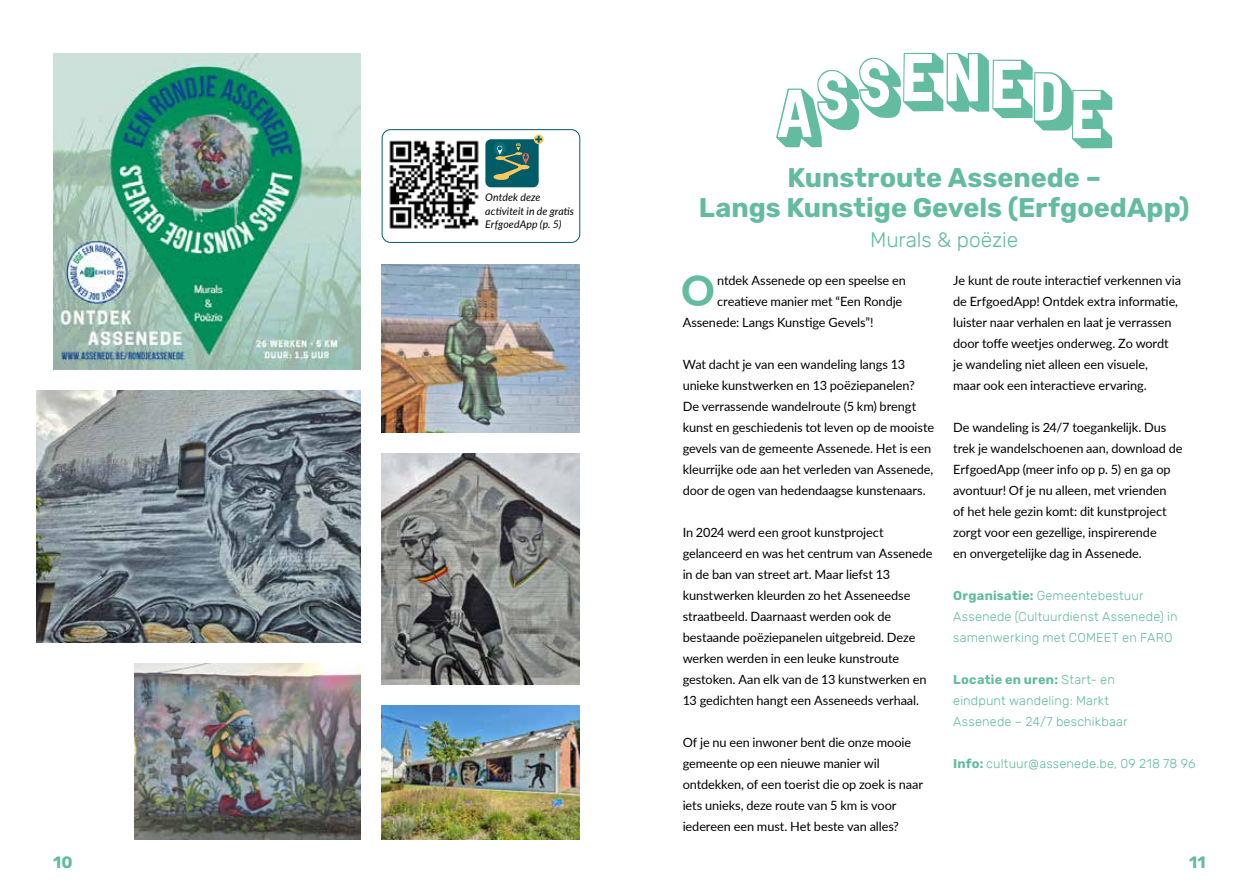
<style>
.page{position:relative;width:1259px;height:893px;background:#fff}
.page>*{position:absolute;margin:0;border:0;box-sizing:border-box;transform-origin:0 0}
.t1{font:800 41.7px "Lato";color:#63bc9f}
.t2{font:700 27px/30px "Rubik";color:#63bc9f;text-align:center}
.t3{font:300 21px "Rubik";letter-spacing:-.005em;color:#63bc9f}
.t4{font:700 16.5px "Rubik";color:#63bc9f}
.t5{font:12.75px/21px "Lato";letter-spacing:-.005em;color:#000}
.t6{font:300 12.75px/21px "Rubik";letter-spacing:.015em;color:#63bc9f}
.t7{font:italic 10.5px/13.5px "Lato";letter-spacing:.01em;color:#000}
.s1{font-weight:700}
</style>
<div class="page">
<svg style="left:776px;top:53px;width:336px;height:95px"></svg>
<img style="left:382px;top:453px;width:197px;height:231px">
<img style="left:382px;top:264px;width:197px;height:168px">
<img style="left:134px;top:663px;width:226px;height:177px">
<img style="left:37px;top:390px;width:323px;height:253px">
<img style="left:53px;top:53px;width:307px;height:316px">
<img style="left:382px;top:705px;width:197px;height:135px">
<div style="left:382px;top:129px;width:198px;height:114px;border:1px solid #005c67;border-radius:9px"></div>
<img style="left:389px;top:140px;width:90px;height:89px">
<div style="left:485px;top:139px;width:54px;height:48px;background:#005c67;border-radius:6px"></div>
<svg style="left:534px;top:134px;width:9px;height:10px"></svg>
<svg style="left:535px;top:136px;width:7px;height:7px"></svg>
<svg style="left:493px;top:142px;width:36px;height:38px"></svg>
<p class="t7" style="left:485px;top:190px;width:90px">Ontdek deze activiteit in de gratis<br>ErfgoedApp (p. 5)</p>
<h2 class="t2" style="left:699px;top:164px;width:492px">Kunstroute Assenede –<br>Langs Kunstige Gevels (ErfgoedApp)</h2>
<h3 class="t3" style="left:870px;top:228px;width:150px">Murals &amp; poëzie</h3>
<h1 class="t1" style="left:681px;top:260px;width:35px">O</h1>
<p class="t5" style="left:717px;top:269px;width:190px">ntdek Assenede op een speelse en</p>
<p class="t5" style="left:953px;top:269px;width:229px">Je kunt de route interactief verkennen via de ErfgoedApp! Ontdek extra informatie, luister naar verhalen en laat je verrassen door toffe weetjes onderweg. Zo wordt je wandeling niet alleen een visuele,<br>maar ook een interactieve ervaring.</p>
<p class="t5" style="left:953px;top:416px;width:231px">De wandeling is 24/7 toegankelijk. Dus trek je wandelschoenen aan, download de ErfgoedApp (meer info op p. 5) en ga op avontuur! Of je nu alleen, met vrienden<br>of het hele gezin komt: dit kunstproject zorgt voor een gezellige, inspirerende<br>en onvergetelijke dag in Assenede.</p>
<p class="t6" style="left:953px;top:585px;width:226px"><span class="s1">Organisatie:</span> Gemeentebestuur<br>Assenede (Cultuurdienst Assenede) in samenwerking met COMEET en FARO</p>
<p class="t6" style="left:953px;top:669px;width:176px"><span class="s1">Locatie en uren:</span> Start- en eindpunt wandeling: Markt<br>Assenede – 24/7 beschikbaar</p>
<p class="t6" style="left:953px;top:753px;width:244px"><span class="s1">Info:</span> cultuur@assenede.be, 09 218 78 96</p>
<p class="t5" style="left:717px;top:290px;width:187px">creatieve manier met “Een Rondje</p>
<p class="t5" style="left:682px;top:311px;width:192px">Assenede: Langs Kunstige Gevels”!</p>
<p class="t5" style="left:682px;top:353px;width:253px">Wat dacht je van een wandeling langs 13 unieke kunstwerken en 13 poëziepanelen?<br>De verrassende wandelroute (5 km) brengt kunst en geschiedenis tot leven op de mooiste gevels van de gemeente Assenede. Het is een kleurrijke ode aan het verleden van Assenede, door de ogen van hedendaagse kunstenaars.</p>
<p class="t5" style="left:682px;top:521px;width:251px">In 2024 werd een groot kunstproject gelanceerd en was het centrum van Assenede in de ban van street art. Maar liefst 13 kunstwerken kleurden zo het Asseneedse straatbeeld. Daarnaast werden ook de bestaande poëziepanelen uitgebreid. Deze werken werden in een leuke kunstroute gestoken. Aan elk van de 13 kunstwerken en 13 gedichten hangt een Asseneeds verhaal.</p>
<p class="t5" style="left:682px;top:731px;width:242px">Of je nu een inwoner bent die onze mooie gemeente op een nieuwe manier wil ontdekken, of een toerist die op zoek is naar iets unieks, deze route van 5 km is voor iedereen een must. Het beste van alles?</p>
<p class="t4" style="left:53px;top:853px;width:21px">10</p>
<p class="t4" style="left:1189px;top:853px;width:18px">11</p>
</div>
